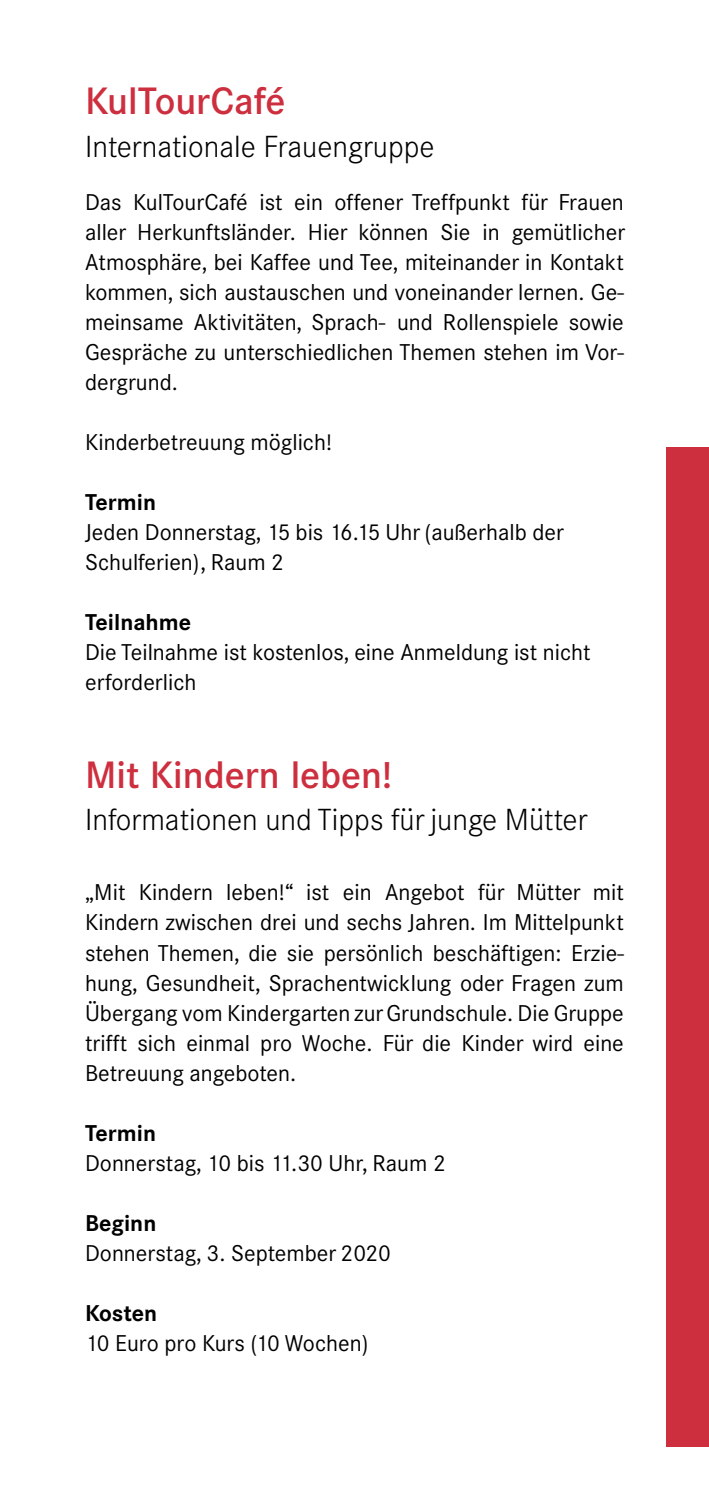
<style>
.page{position:relative;width:709px;height:1489px;background:#fff}
.page>*{position:absolute;margin:0;border:0;box-sizing:border-box;transform-origin:0 0}
.t1{font:500 37.5px "Corporate SBQ";color:#cd2f3f}
.t2{font:300 30px "Corporate SBQ";color:#000}
.t3{font:22.5px/30px "Corporate SBQ";color:#000;text-align:justify}
.t4{font:700 22.5px "Corporate SBQ";color:#000}
</style>
<div class="page">
<div style="left:666px;top:446px;width:43px;height:1000px;background:#cd2f3f"></div>
<h1 class="t1" style="left:85px;top:79px;width:202px">KulTourCafé</h1>
<h2 class="t2" style="left:85px;top:129px;width:351px">Internationale Frauengruppe</h2>
<p class="t3" style="left:85px;top:187px;width:541px">Das KulTourCafé ist ein offener Treffpunkt für Frauen aller Herkunftsländer. Hier können Sie in gemütlicher Atmosphäre, bei Kaffee und Tee, miteinander in Kontakt kommen, sich austauschen und voneinander lernen. Ge&shy;meinsame Aktivitäten, Sprach- und Rollenspiele sowie Gespräche zu unterschiedlichen Themen stehen im Vor&shy;dergrund.</p>
<p class="t3" style="left:85px;top:427px;width:248px">Kinderbetreuung möglich!</p>
<p class="t4" style="left:85px;top:488px;width:72px">Termin</p>
<p class="t3" style="left:85px;top:517px;width:480px">Jeden Donnerstag, 15 bis 16.15 Uhr (außerhalb der<br>Schulferien), Raum 2</p>
<p class="t4" style="left:85px;top:608px;width:107px">Teilnahme</p>
<p class="t3" style="left:85px;top:637px;width:507px">Die Teilnahme ist kostenlos, eine Anmeldung ist nicht erforderlich</p>
<h1 class="t1" style="left:85px;top:752px;width:308px">Mit Kindern leben!</h1>
<h2 class="t2" style="left:85px;top:802px;width:504px">Informationen und Tipps für junge Mütter</h2>
<p class="t3" style="left:85px;top:877px;width:540px">„Mit Kindern leben!“ ist ein Angebot für Mütter mit Kindern zwischen drei und sechs Jahren. Im Mittelpunkt stehen Themen, die sie persönlich beschäftigen: Erzie&shy;hung, Gesundheit, Sprachentwicklung oder Fragen zum Übergang vom Kindergarten zur Grundschule. Die Gruppe trifft sich einmal pro Woche. Für die Kinder wird eine Betreuung angeboten.</p>
<p class="t4" style="left:85px;top:1118px;width:72px">Termin</p>
<p class="t3" style="left:85px;top:1147px;width:362px">Donnerstag, 10 bis 11.30 Uhr, Raum 2</p>
<p class="t4" style="left:85px;top:1208px;width:73px">Beginn</p>
<p class="t3" style="left:85px;top:1237px;width:307px">Donnerstag, 3. September 2020</p>
<p class="t4" style="left:85px;top:1298px;width:74px">Kosten</p>
<p class="t3" style="left:85px;top:1327px;width:285px">10 Euro pro Kurs (10 Wochen)</p>
</div>
